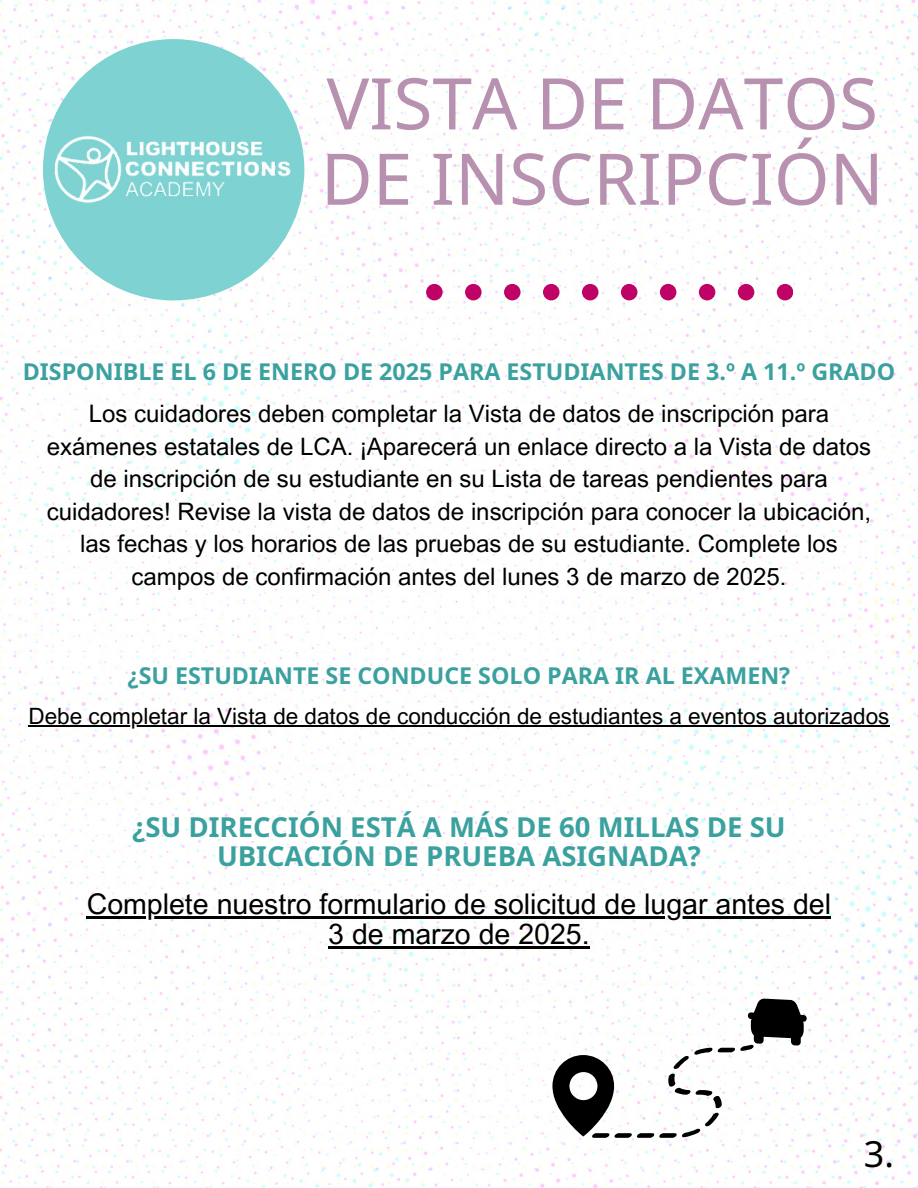
<style>
.page{position:relative;width:918px;height:1188px;background:#fff}
.page>*{position:absolute;margin:0;border:0;box-sizing:border-box;transform-origin:0 0}
.t1{font:71.25px/75.3px "Noto Sans";color:#b891b0}
.t2{font:36px "Noto Sans";color:#000}
.t3{font:28.5px/30.3px "Arial MT Pro";color:#000;text-align:center}
.t4{font:700 27.45px/29.2px "Noto Sans";color:#3aa19f;text-align:center}
.t5{font:24px/32.7px "Arial MT Pro";color:#000;text-align:center}
.t6{font:700 23.25px "Noto Sans";color:#3aa19f}
.t7{font:22.5px "Arial MT Pro";color:#000}
</style>
<div class="page">
<img style="left:0;top:0;width:918px;height:1188px">
<div style="left:43px;top:39px;width:261px;height:261px;background:#7fd2d2;border-radius:50%"></div>
<img style="left:45px;top:128px;width:257px;height:83px">
<div style="left:777px;top:284px;width:16px;height:16px;background:#bf0366;border-radius:50%"></div>
<div style="left:738px;top:284px;width:16px;height:16px;background:#bf0366;border-radius:50%"></div>
<div style="left:699px;top:284px;width:16px;height:16px;background:#bf0366;border-radius:50%"></div>
<div style="left:660px;top:284px;width:16px;height:16px;background:#bf0366;border-radius:50%"></div>
<div style="left:621px;top:284px;width:16px;height:16px;background:#bf0366;border-radius:50%"></div>
<div style="left:582px;top:284px;width:16px;height:16px;background:#bf0366;border-radius:50%"></div>
<div style="left:543px;top:284px;width:17px;height:16px;background:#bf0366;border-radius:50%"></div>
<div style="left:504px;top:284px;width:17px;height:16px;background:#bf0366;border-radius:50%"></div>
<div style="left:465px;top:284px;width:17px;height:16px;background:#bf0366;border-radius:50%"></div>
<div style="left:426px;top:284px;width:17px;height:16px;background:#bf0366;border-radius:50%"></div>
<svg style="left:552px;top:999px;width:255px;height:139px"></svg>
<hr style="left:28px;top:726px;width:862px;height:1px;background:#000">
<hr style="left:87px;top:916px;width:744px;height:2px;background:#000">
<hr style="left:328px;top:946px;width:262px;height:3px;background:#000">
<p class="t1" style="left:321px;top:64px;width:564px">VISTA DE DATOS<br>DE INSCRIPCIÓN</p>
<p class="t6" style="left:23px;top:356px;width:874px">DISPONIBLE EL 6 DE ENERO DE 2025 PARA ESTUDIANTES DE 3.º A 11.º GRADO</p>
<p class="t5" style="left:47px;top:400px;width:826px">Los cuidadores deben completar la Vista de datos de inscripción para exámenes estatales de LCA. ¡Aparecerá un enlace directo a la Vista de datos de inscripción de su estudiante en su Lista de tareas pendientes para cuidadores! Revise la vista de datos de inscripción para conocer la ubicación, las fechas y los horarios de las pruebas de su estudiante. Complete los campos de confirmación antes del lunes 3 de marzo de 2025.</p>
<p class="t6" style="left:128px;top:660px;width:664px">¿SU ESTUDIANTE SE CONDUCE SOLO PARA IR AL EXAMEN?</p>
<h5 class="t7" style="left:28px;top:708px;width:863px">Debe completar la Vista de datos de conducción de estudiantes a eventos autorizados</h5>
<h3 class="t4" style="left:132px;top:811px;width:655px">¿SU DIRECCIÓN ESTÁ A MÁS DE 60 MILLAS DE SU<br>UBICACIÓN DE PRUEBA ASIGNADA?</h3>
<h4 class="t3" style="left:87px;top:892px;width:746px">Complete nuestro formulario de solicitud de lugar antes del<br>3 de marzo de 2025.</h4>
<h1 class="t2" style="left:864px;top:1128px;width:32px">3.</h1>
</div>
